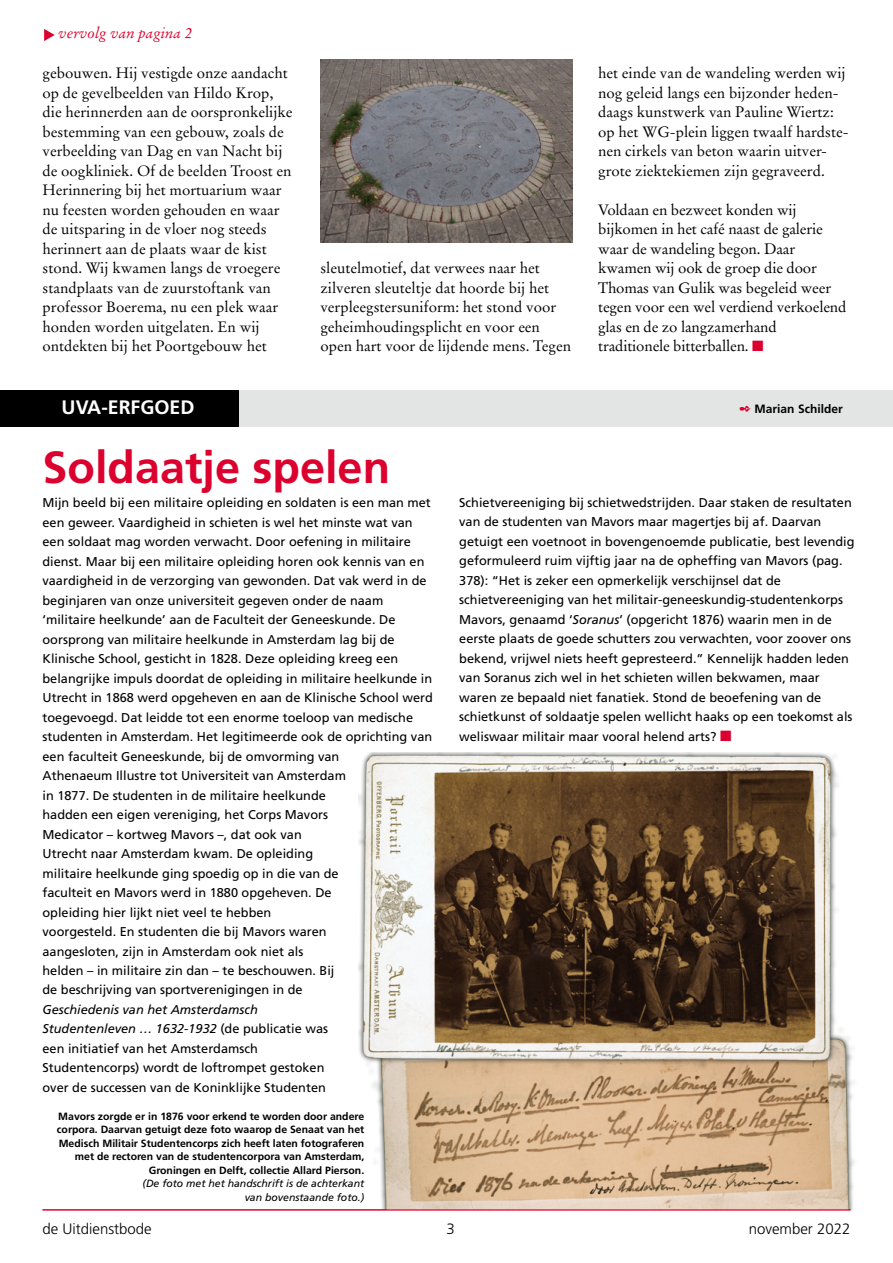
<style>
.page{position:relative;width:893px;height:1263px;background:#fff}
.page>*{position:absolute;margin:0;border:0;box-sizing:border-box;transform-origin:0 0}
.t1{font:700 45px "Frutiger";color:#dc002e}
.t2{font:700 19.5px "Frutiger";color:#fff}
.t3{font:15px/19.5px "Stempel Garamond";color:#000}
.t4{font:300 15px "Frutiger";color:#000}
.t5{font:italic 15px "Stempel Garamond";color:#dc002e}
.t6{font:12.75px/19.5px "Frutiger";color:#000}
.t7{font:700 12px "Frutiger";color:#000}
.t8{font:700 10.5px/13.5px "Frutiger";color:#000;text-align:right}
.t9{font:italic 10.5px/13.5px "Frutiger";color:#000;text-align:right}
.s1{color:#dc002e}
.s2{font-style:italic}
</style>
<div class="page">
<svg style="left:44px;top:29px;width:11px;height:12px"></svg>
<img style="left:320px;top:59px;width:253px;height:183px">
<div style="left:62px;top:390px;width:831px;height:36px;background:#e3e4e4"></div>
<div style="left:0;top:390px;width:238px;height:36px;background:#000"></div>
<img style="left:359px;top:752px;width:496px;height:457px">
<hr style="left:43px;top:1209px;width:807px;height:1px;background:#dc002e">
<p class="t5" style="left:58px;top:24px;width:135px">vervolg van pagina 2</p>
<p class="t3" style="left:43px;top:63px;width:252px">gebouwen. Hij vestigde onze aandacht op de gevelbeelden van Hildo Krop, die herinnerden aan de oorspronkelijke bestemming van een gebouw, zoals de verbeelding van Dag en van Nacht bij de oogkliniek. Of de beelden Troost en Herinnering bij het mortuarium waar nu feesten worden gehouden en waar de uitsparing in de vloer nog steeds herinnert aan de plaats waar de kist stond. Wij kwamen langs de vroegere standplaats van de zuurstoftank van professor Boerema, nu een plek waar honden worden uitgelaten. En wij ontdekten bij het Poortgebouw het</p>
<p class="t3" style="left:320px;top:258px;width:252px">sleutelmotief, dat verwees naar het zilveren sleuteltje dat hoorde bij het verpleegstersuniform: het stond voor geheimhoudingsplicht en voor een open hart voor de lijdende mens. Tegen</p>
<p class="t3" style="left:598px;top:63px;width:252px">het einde van de wandeling werden wij nog geleid langs een bijzonder heden&shy;daags kunstwerk van Pauline Wiertz: op het WG-plein liggen twaalf hardste&shy;nen cirkels van beton waarin uitver&shy;grote ziektekiemen zijn gegraveerd.</p>
<p class="t3" style="left:598px;top:200px;width:250px">Voldaan en bezweet konden wij bijkomen in het café naast de galerie waar de wandeling begon. Daar kwamen wij ook de groep die door<br>Thomas van Gulik was begeleid weer tegen voor een wel verdiend verkoelend glas en de zo langzamerhand traditionele bitterballen. <span class="s1">■</span></p>
<h2 class="t2" style="left:62px;top:396px;width:134px">UVA-ERFGOED</h2>
<p class="t7" style="left:740px;top:401px;width:105px"><span class="s1">✒</span> Marian Schilder</p>
<h1 class="t1" style="left:43px;top:441px;width:349px">Soldaatje spelen</h1>
<p class="t6" style="left:43px;top:493px;width:392px">Mijn beeld bij een militaire opleiding en soldaten is een man met een geweer. Vaardigheid in schieten is wel het minste wat van een soldaat mag worden verwacht. Door oefening in militaire dienst. Maar bij een militaire opleiding horen ook kennis van en vaardigheid in de verzorging van gewonden. Dat vak werd in de beginjaren van onze universiteit gegeven onder de naam ‘militaire heelkunde’ aan de Faculteit der Geneeskunde. De oorsprong van militaire heelkunde in Amsterdam lag bij de Klinische School, gesticht in 1828. Deze opleiding kreeg een belangrijke impuls doordat de opleiding in militaire heelkunde in Utrecht in 1868 werd opgeheven en aan de Klinische School werd toegevoegd. Dat leidde tot een enorme toeloop van medische studenten in Amsterdam. Het legitimeerde ook de oprichting van een faculteit Geneeskunde, bij de omvorming van<br>Athenaeum Illustre tot Universiteit van Amsterdam<br>in 1877. De studenten in de militaire heelkunde<br>hadden een eigen vereniging, het Corps Mavors<br>Medicator – kortweg Mavors –, dat ook van<br>Utrecht naar Amsterdam kwam. De opleiding<br>militaire heelkunde ging spoedig op in die van de<br>faculteit en Mavors werd in 1880 opgeheven. De<br>opleiding hier lijkt niet veel te hebben<br>voorgesteld. En studenten die bij Mavors waren<br>aangesloten, zijn in Amsterdam ook niet als<br>helden – in militaire zin dan – te beschouwen. Bij<br>de beschrijving van sportverenigingen in de</p>
<p class="t6" style="left:43px;top:1000px;width:287px"><span class="s2">Geschiedenis van het Amsterdamsch Studentenleven … 1632-1932</span> (de publicatie was een initiatief van het Amsterdamsch Studentencorps) wordt de loftrompet gestoken over de successen van de Koninklijke Studenten</p>
<p class="t8" style="left:57px;top:1109px;width:309px">Mavors zorgde er in 1876 voor erkend te worden door andere corpora. Daarvan getuigt deze foto waarop de Senaat van het Medisch Militair Studentencorps zich heeft laten fotograferen met de rectoren van de studentencorpora van Amsterdam, Groningen en Delft, collectie Allard Pierson.</p>
<p class="t9" style="left:143px;top:1177px;width:223px">(De foto met het handschrift is de achterkant van bovenstaande foto.)</p>
<p class="t6" style="left:459px;top:493px;width:397px">Schietvereeniging bij schietwedstrijden. Daar staken de resultaten van de studenten van Mavors maar magertjes bij af. Daarvan getuigt een voetnoot in bovengenoemde publicatie, best levendig geformuleerd ruim vijftig jaar na de opheffing van Mavors (pag.<br>378): “Het is zeker een opmerkelijk verschijnsel dat de schietvereeniging van het militair-geneeskundig-studentenkorps Mavors, genaamd ‘<span class="s2">Soranus</span>’ (opgericht 1876) waarin men in de eerste plaats de goede schutters zou verwachten, voor zoover ons bekend, vrijwel niets heeft gepresteerd.” Kennelijk hadden leden van Soranus zich wel in het schieten willen bekwamen, maar waren ze bepaald niet fanatiek. Stond de beoefening van de schietkunst of soldaatje spelen wellicht haaks op een toekomst als weliswaar militair maar vooral helend arts? <span class="s1">■</span></p>
<p class="t4" style="left:43px;top:1221px;width:111px">de Uitdienstbode</p>
<p class="t4" style="left:447px;top:1221px;width:10px">3</p>
<p class="t4" style="left:749px;top:1221px;width:103px">november 2022</p>
</div>
